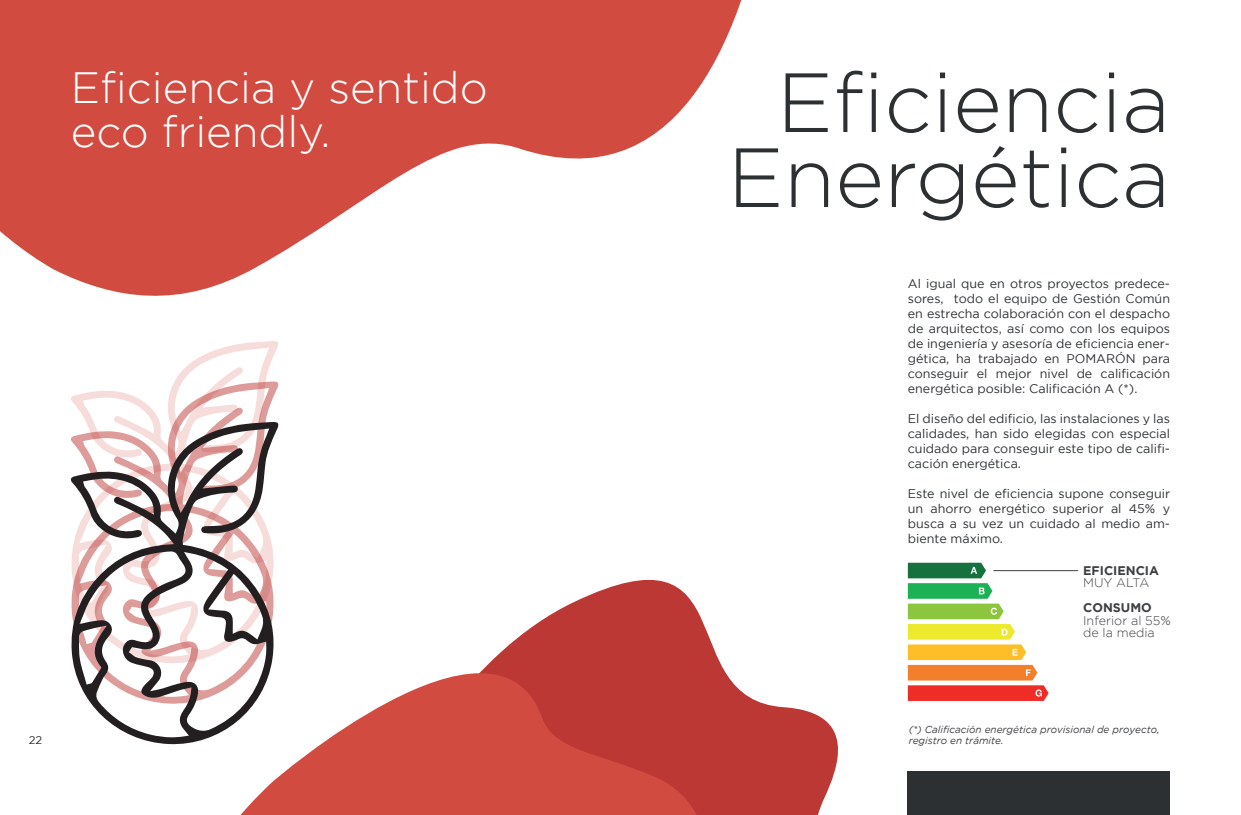
<style>
.page{position:relative;width:1241px;height:815px;background:#fff}
.page>*{position:absolute;margin:0;border:0;box-sizing:border-box;transform-origin:0 0}
.t1{font:300 83.75px "Gotham";color:#2c3032}
.t2{font:300 43.75px "Gotham";color:#fff}
.t3{font:300 12.62px "Gotham";color:#3d4042}
.t4{font:12.5px/15px "Gotham";color:#2c3032;text-align:justify}
.t5{font:700 12.5px "Gotham";color:#3d4042}
.t6{font:300 12.5px "Gotham";color:#3d4042}
.t7{font:11.25px "Gotham";color:#2c3032}
.t8{font:italic 10px "Gotham";color:#3d4042}
</style>
<div class="page">
<svg style="left:0;top:0;width:742px;height:296px;fill:#d24b41"></svg>
<svg style="left:907px;top:563px;width:141px;height:138px"></svg>
<hr style="left:993px;top:570px;width:84px;height:1px;background:#3d4042">
<div style="left:907px;top:771px;width:262px;height:44px;background:#2c3032"></div>
<svg style="left:175px;top:341px;width:103px;height:40px"></svg>
<svg style="left:71px;top:381px;width:207px;height:41px"></svg>
<svg style="left:70px;top:422px;width:208px;height:309px"></svg>
<svg style="left:605px;top:580px;width:233px;height:235px"></svg>
<svg style="left:122px;top:589px;width:588px;height:226px"></svg>
<p class="t2" style="left:71px;top:64px;width:418px">Eficiencia y sentido</p>
<p class="t2" style="left:71px;top:107px;width:261px">eco friendly.</p>
<p class="t7" style="left:29px;top:734px;width:15px">22</p>
<p class="t1" style="left:776px;top:57px;width:394px">Eficiencia</p>
<p class="t1" style="left:727px;top:132px;width:444px">Energética</p>
<p class="t4" style="left:907px;top:275px;width:264px">Al igual que en otros proyectos predece&shy;sores, todo el equipo de Gestión Común en estrecha colaboración con el despacho de arquitectos, así como con los equipos de ingeniería y asesoría de eficiencia ener&shy;gética, ha trabajado en POMARÓN para conseguir el mejor nivel de calificación energética posible: Calificación A (*).</p>
<p class="t4" style="left:907px;top:410px;width:264px">El diseño del edificio, las instalaciones y las calidades, han sido elegidas con especial cuidado para conseguir este tipo de califi&shy;cación energética.</p>
<p class="t4" style="left:907px;top:485px;width:264px">Este nivel de eficiencia supone conseguir un ahorro energético superior al 45% y busca a su vez un cuidado al medio am&shy;biente máximo.</p>
<p class="t5" style="left:1082px;top:563px;width:77px">EFICIENCIA</p>
<p class="t6" style="left:1082px;top:576px;width:68px">MUY ALTA</p>
<p class="t5" style="left:1082px;top:600px;width:70px">CONSUMO</p>
<p class="t3" style="left:1082px;top:613px;width:89px">Inferior al 55%</p>
<p class="t3" style="left:1082px;top:626px;width:73px">de la media</p>
<p class="t8" style="left:908px;top:724px;width:252px">(*) Calificación energética provisional de proyecto,</p>
<p class="t8" style="left:908px;top:735px;width:96px">registro en trámite.</p>
</div>
